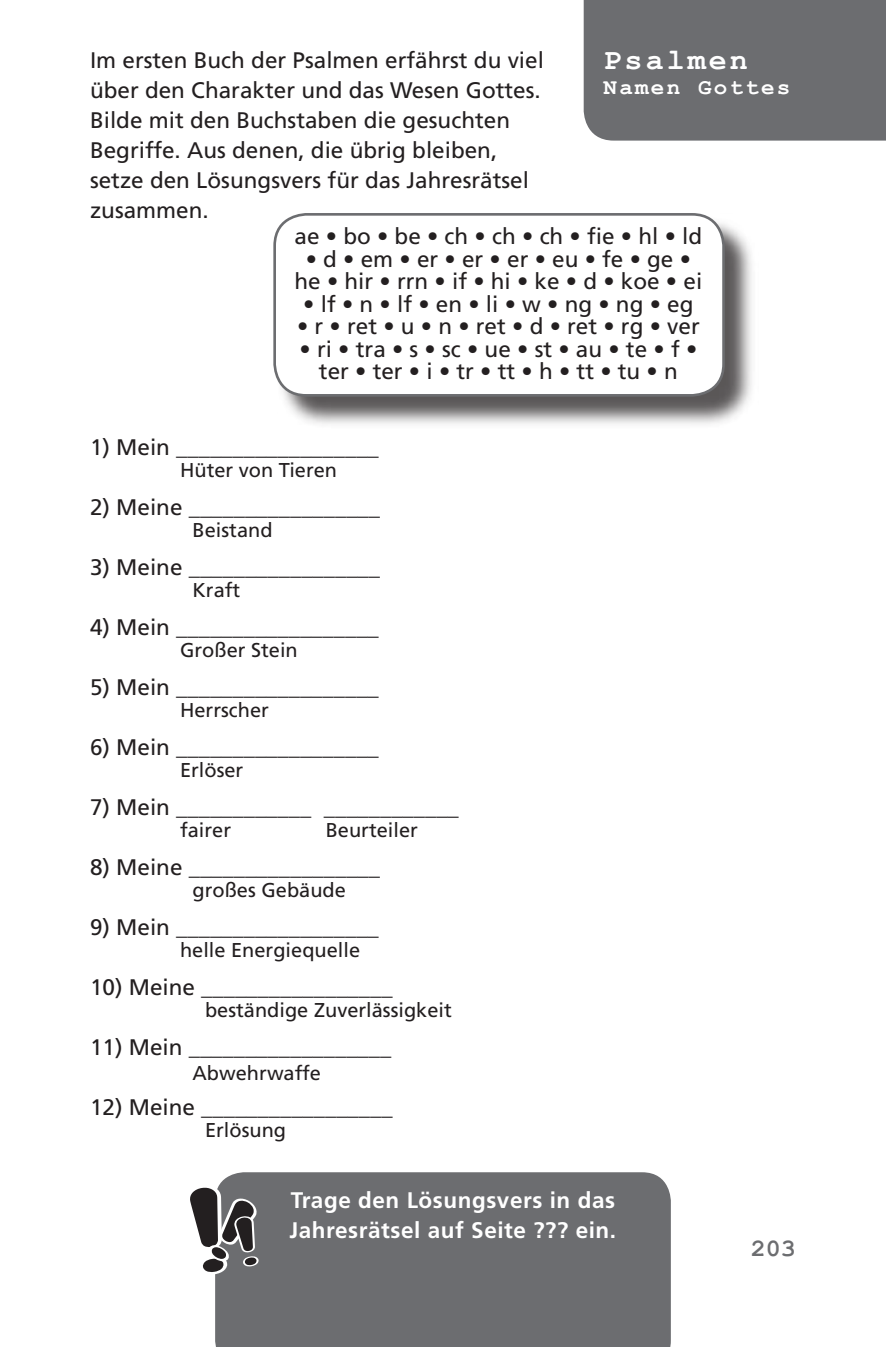
<style>
.page{position:relative;width:886px;height:1347px;background:#fff}
.page>*{position:absolute;margin:0;border:0;box-sizing:border-box;transform-origin:0 0}
.t1{font:700 30px "Courier New";letter-spacing:.1em;color:#fff}
.t2{font:700 25px "Courier New";color:#6c6d70}
.t3{font:22.5px/30px "Frutiger";color:#231f20;text-align:center}
.t4{font:700 22.5px/30px "Frutiger";letter-spacing:.025em;color:#fff}
.t5{font:700 22.5px "Courier New";letter-spacing:.1em;color:#fff}
.t6{font:20px "Frutiger";color:#231f20}
</style>
<div class="page">
<div style="left:584px;top:0;width:302px;height:141px;background:#6c6d70"></div>
<div style="left:215px;top:1172px;width:456px;height:174px;background:#6c6d70"></div>
<div style="left:274px;top:213px;width:485px;height:218px;background:#231f20;opacity:.75"></div>
<svg style="left:273px;top:213px;width:453px;height:182px"></svg>
<svg style="left:215px;top:1179px;width:49px;height:102px"></svg>
<p class="t3" style="left:90px;top:45px;width:455px;text-align:left">Im ersten Buch der Psalmen erfährst du viel über den Charakter und das Wesen Gottes.<br>Bilde mit den Buchstaben die gesuchten Begriffe. Aus denen, die übrig bleiben, setze den Lösungsvers für das Jahresrätsel zusammen.</p>
<h1 class="t1" style="left:604px;top:41px;width:146px">Psalmen</h1>
<p class="t5" style="left:604px;top:73px;width:188px">Namen Gottes</p>
<p class="t3" style="left:295px;top:222px;width:409px">ae • bo • be • ch • ch • ch • fie • hl • ld</p>
<p class="t3" style="left:294px;top:248px;width:409px;line-height:22.5px">• d • em • er • er • er • eu • fe • ge • he • hir • rrn • if • hi • ke • d • koe • ei</p>
<p class="t3" style="left:303px;top:289px;width:392px">• lf • n • lf • en • li • w • ng • ng • eg</p>
<p class="t3" style="left:297px;top:312px;width:404px">• r • ret • u • n • ret • d • ret • rg • ver</p>
<p class="t3" style="left:299px;top:338px;width:399px;line-height:22.5px">• ri • tra • s • sc • ue • st • au • te • f • ter • ter • i • tr • tt • h • tt • tu • n</p>
<p class="t3" style="left:90px;top:432px;width:290px">1) Mein __________________</p>
<p class="t6" style="left:180px;top:458px;width:159px">Hüter von Tieren</p>
<p class="t3" style="left:90px;top:492px;width:292px">2) Meine _________________</p>
<p class="t6" style="left:193px;top:518px;width:82px">Beistand</p>
<p class="t3" style="left:90px;top:552px;width:292px">3) Meine _________________</p>
<p class="t6" style="left:193px;top:578px;width:49px">Kraft</p>
<p class="t3" style="left:90px;top:612px;width:290px">4) Mein __________________</p>
<p class="t6" style="left:180px;top:638px;width:119px">Großer Stein</p>
<p class="t3" style="left:90px;top:672px;width:290px">5) Mein __________________</p>
<p class="t6" style="left:180px;top:698px;width:90px">Herrscher</p>
<p class="t3" style="left:90px;top:732px;width:290px">6) Mein __________________</p>
<p class="t6" style="left:180px;top:758px;width:65px">Erlöser</p>
<p class="t3" style="left:90px;top:792px;width:370px">7) Mein ____________ ____________</p>
<p class="t6" style="left:180px;top:818px;width:53px">fairer</p>
<p class="t6" style="left:326px;top:818px;width:94px">Beurteiler</p>
<p class="t3" style="left:90px;top:852px;width:292px">8) Meine _________________</p>
<p class="t6" style="left:193px;top:878px;width:155px">großes Gebäude</p>
<p class="t3" style="left:90px;top:912px;width:290px">9) Mein __________________</p>
<p class="t6" style="left:180px;top:938px;width:182px">helle Energiequelle</p>
<p class="t3" style="left:90px;top:972px;width:304px">10) Meine _________________</p>
<p class="t6" style="left:205px;top:998px;width:248px">beständige Zuverlässigkeit</p>
<p class="t3" style="left:90px;top:1032px;width:303px">11) Mein __________________</p>
<p class="t6" style="left:193px;top:1061px;width:130px">Abwehrwaffe</p>
<p class="t3" style="left:90px;top:1092px;width:304px">12) Meine _________________</p>
<p class="t6" style="left:205px;top:1118px;width:83px">Erlösung</p>
<p class="t4" style="left:290px;top:1185px;width:328px">Trage den Lösungsvers in das<br>Jahresrätsel auf Seite ??? ein.</p>
<p class="t2" style="left:751px;top:1233px;width:46px">203</p>
</div>
